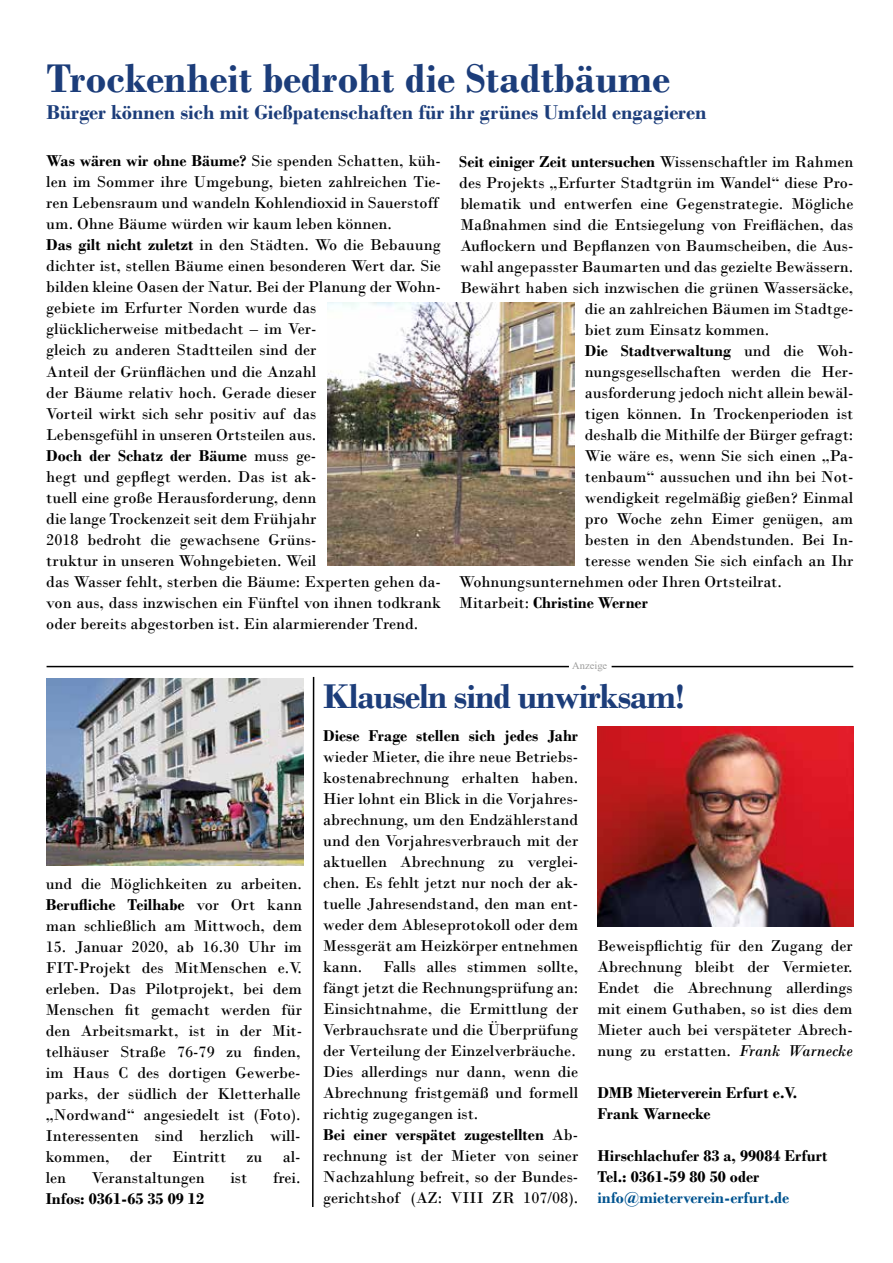
<style>
.page{position:relative;width:893px;height:1263px;background:#fff}
.page>*{position:absolute;margin:0;border:0;box-sizing:border-box;transform-origin:0 0}
.t1{font:700 42px "Bodoni";color:#1c3d7a}
.t2{font:700 36px "Bodoni";letter-spacing:-.03em;color:#1c3d7a}
.t3{font:700 21px "Bodoni";color:#1c3d7a}
.t4{font:16.5px/21px "Bodoni";color:#000;text-align:justify}
.t5{font:700 16.5px/21px "Bodoni";color:#000}
.t6{font:700 16.5px "Bodoni";color:#00538f}
.t7{font:10.5px "Times New Roman";color:#9d9d9c}
.s1{font-weight:700}
.s2{font-weight:400}
.s3{font-style:italic}
</style>
<div class="page">
<hr style="left:47px;top:666px;width:522px;height:1px;background:#000">
<hr style="left:612px;top:666px;width:241px;height:1px;background:#000">
<svg style="left:312px;top:676px;width:3px;height:531px"></svg>
<img style="left:327px;top:302px;width:247px;height:264px">
<img style="left:597px;top:726px;width:257px;height:201px">
<img style="left:46px;top:678px;width:257px;height:187px">
<h1 class="t1" style="left:46px;top:53px;width:625px">Trockenheit bedroht die Stadtbäume</h1>
<p class="t3" style="left:46px;top:99px;width:662px">Bürger können sich mit Gießpatenschaften für ihr grünes Umfeld engagieren</p>
<p class="t4" style="left:46px;top:151px;width:396px;text-align:left"><span class="s1">Was wären wir ohne Bäume?</span> Sie spenden Schatten, küh&shy;len im Sommer ihre Umgebung, bieten zahlreichen Tie&shy;ren Lebensraum und wandeln Kohlendioxid in Sauerstoff um. Ohne Bäume würden wir kaum leben können.<br><span class="s1">Das gilt nicht zuletzt</span> in den Städten. Wo die Bebauung dichter ist, stellen Bäume einen besonderen Wert dar. Sie bilden kleine Oasen der Natur. Bei der Planung der Wohn&shy;gebiete im Erfurter Norden wurde das<br>glücklicherweise mitbedacht – im Ver-<br>gleich zu anderen Stadtteilen sind der<br>Anteil der Grünflächen und die Anzahl<br>der Bäume relativ hoch. Gerade dieser<br>Vorteil wirkt sich sehr positiv auf das<br>Lebensgefühl in unseren Ortsteilen aus.<br><span class="s1">Doch der Schatz der Bäume</span> muss ge-<br>hegt und gepflegt werden. Das ist ak-<br>tuell eine große Herausforderung, denn<br>die lange Trockenzeit seit dem Frühjahr<br>2018 bedroht die gewachsene Grüns-<br>truktur in unseren Wohngebieten. Weil<br>das Wasser fehlt, sterben die Bäume: Experten gehen da&shy;von aus, dass inzwischen ein Fünftel von ihnen todkrank oder bereits abgestorben ist. Ein alarmierender Trend.</p>
<p class="t5" style="left:459px;top:151px;width:396px">Seit einiger Zeit untersuchen <span class="s2">Wissenschaftler im Rahmen</span></p>
<p class="t4" style="left:459px;top:172px;width:396px">des Projekts „Erfurter Stadtgrün im Wandel“ diese Pro-</p>
<p class="t4" style="left:460px;top:193px;width:395px">blematik und entwerfen eine Gegenstrategie. Mögliche</p>
<p class="t4" style="left:460px;top:214px;width:395px">Maßnahmen sind die Entsiegelung von Freiflächen, das</p>
<p class="t4" style="left:460px;top:235px;width:394px">Auflockern und Bepflanzen von Baumscheiben, die Aus-</p>
<p class="t4" style="left:460px;top:256px;width:394px">wahl angepasster Baumarten und das gezielte Bewässern.</p>
<p class="t4" style="left:460px;top:277px;width:395px">Bewährt haben sich inzwischen die grünen Wassersäcke,</p>
<p class="t4" style="left:585px;top:298px;width:270px">die an zahlreichen Bäumen im Stadtge-</p>
<p class="t4" style="left:585px;top:319px;width:186px">biet zum Einsatz kommen.</p>
<p class="t5" style="left:585px;top:340px;width:270px">Die Stadtverwaltung <span class="s2">und die Woh-</span></p>
<p class="t4" style="left:585px;top:361px;width:270px">nungsgesellschaften werden die Her-</p>
<p class="t4" style="left:585px;top:382px;width:270px">ausforderung jedoch nicht allein bewäl-</p>
<p class="t4" style="left:585px;top:403px;width:270px">tigen können. In Trockenperioden ist</p>
<p class="t4" style="left:585px;top:424px;width:270px">deshalb die Mithilfe der Bürger gefragt:</p>
<p class="t4" style="left:585px;top:445px;width:270px">Wie wäre es, wenn Sie sich einen „Pa-</p>
<p class="t4" style="left:585px;top:466px;width:270px">tenbaum“ aussuchen und ihn bei Not-</p>
<p class="t4" style="left:585px;top:487px;width:270px">wendigkeit regelmäßig gießen? Einmal</p>
<p class="t4" style="left:585px;top:508px;width:270px">pro Woche zehn Eimer genügen, am</p>
<p class="t4" style="left:585px;top:529px;width:270px">besten in den Abendstunden. Bei In-</p>
<p class="t4" style="left:585px;top:550px;width:270px">teresse wenden Sie sich einfach an Ihr</p>
<p class="t4" style="left:459px;top:571px;width:324px">Wohnungsunternehmen oder Ihren Ortsteilrat.</p>
<p class="t5" style="left:459px;top:592px;width:190px"><span class="s2">Mitarbeit:</span> Christine Werner</p>
<p class="t7" style="left:572px;top:658px;width:36px">Anzeige</p>
<p class="t4" style="left:46px;top:873px;width:258px">und die Möglichkeiten zu arbeiten.<br><span class="s1">Berufliche Teilhabe</span> vor Ort kann man schließlich am Mittwoch, dem</p>
<p class="t4" style="left:46px;top:936px;width:258px">15. Januar 2020, ab 16.30 Uhr im FIT-Projekt des MitMenschen e.V. erleben. Das Pilotprojekt, bei dem Menschen fit gemacht werden für den Arbeitsmarkt, ist in der Mit&shy;telhäuser Straße 76-79 zu finden, im Haus C des dortigen Gewerbe&shy;parks, der südlich der Kletterhalle „Nordwand“ angesiedelt ist (Foto).<br>Interessenten sind herzlich will&shy;kommen, der Eintritt zu al&shy;len</p>
<p class="t4" style="left:92px;top:1167px;width:114px">Veranstaltungen</p>
<p class="t4" style="left:230px;top:1167px;width:18px">ist</p>
<p class="t4" style="left:273px;top:1167px;width:29px">frei.</p>
<p class="t5" style="left:46px;top:1188px;width:160px">Infos: 0361-65 35 09 12</p>
<h2 class="t2" style="left:323px;top:675px;width:363px">Klauseln sind unwirksam!</h2>
<p class="t5" style="left:323px;top:725px;width:256px">Diese Frage stellen sich jedes Jahr</p>
<p class="t4" style="left:323px;top:746px;width:257px">wieder Mieter, die ihre neue Betriebs&shy;kostenabrechnung erhalten haben.<br>Hier lohnt ein Blick in die Vorjahres&shy;abrechnung, um den Endzählerstand und den Vorjahresverbrauch mit der aktuellen Abrechnung zu verglei&shy;chen. Es fehlt jetzt nur noch der ak&shy;tuelle Jahresendstand, den man ent&shy;weder dem Ableseprotokoll oder dem Messgerät am Heizkörper entnehmen kann.</p>
<p class="t4" style="left:323px;top:956px;width:257px;text-align:left;text-indent:60px">Falls alles stimmen sollte, fängt jetzt die Rechnungsprüfung an:<br>Einsichtnahme, die Ermittlung der Verbrauchsrate und die Überprüfung der Verteilung der Einzelverbräuche.<br>Dies allerdings nur dann, wenn die Abrechnung fristgemäß und formell richtig zugegangen ist.<br><span class="s1">Bei einer verspätet zugestellten</span> Ab&shy;rechnung ist der Mieter von seiner Nachzahlung befreit, so der Bundes&shy;gerichtshof (AZ: VIII ZR 107/08).</p>
<p class="t4" style="left:597px;top:935px;width:257px">Beweispflichtig für den Zugang der Abrechnung bleibt der Vermieter.<br>Endet die Abrechnung allerdings mit einem Guthaben, so ist dies dem Mieter auch bei verspäteter Abrech&shy;nung zu erstatten. <span class="s3">Frank Warnecke</span></p>
<p class="t5" style="left:597px;top:1082px;width:201px">DMB Mieterverein Erfurt e.V.<br>Frank Warnecke</p>
<p class="t5" style="left:597px;top:1145px;width:232px">Hirschlachufer 83 a, 99084 Erfurt<br>Tel.: 0361-59 80 50 oder</p>
<p class="t6" style="left:597px;top:1188px;width:193px">info@mieterverein-erfurt.de</p>
</div>
